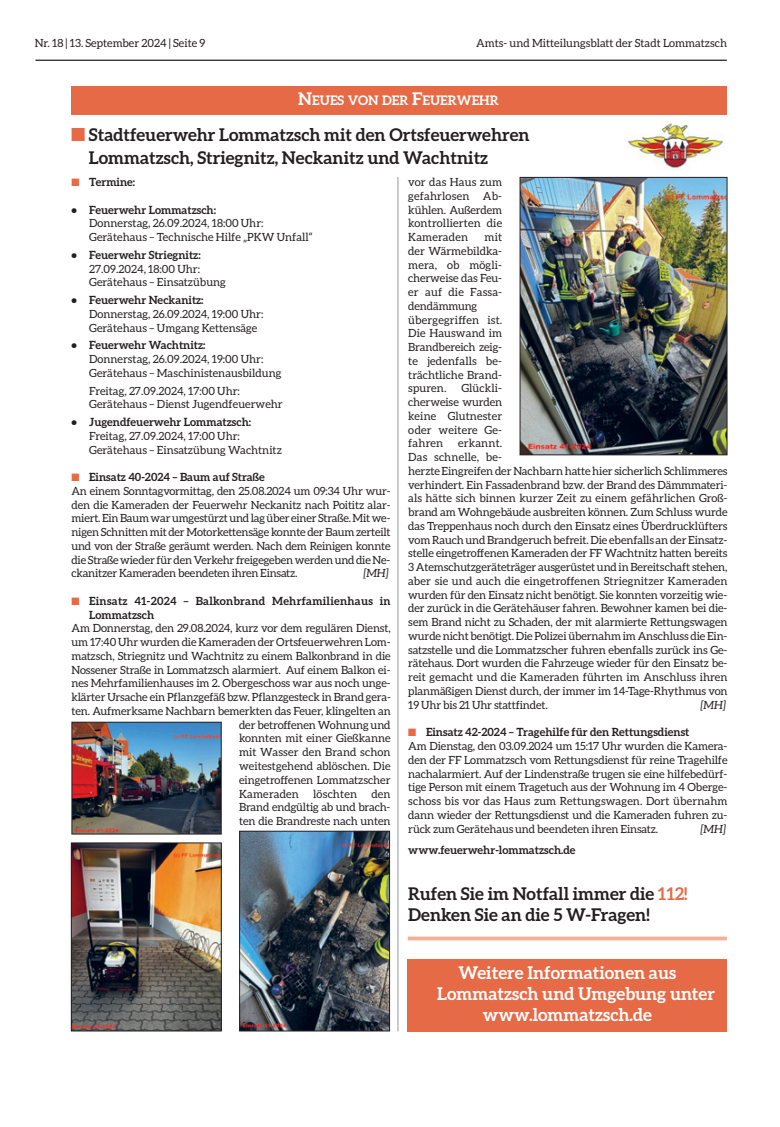
<style>
.page{position:relative;width:780px;height:1127px;background:#fff}
.page>*{position:absolute;margin:0;border:0;box-sizing:border-box;transform-origin:0 0}
.t1{font:700 17.5px/21px "Aleo";color:#231f20}
.t2{font:700 17.5px "Aleo";color:#fff}
.t3{font:700 13.12px "Aleo";color:#fff}
.t4{font:11.25px/13.8px "Aleo";letter-spacing:-.01em;color:#231f20}
.t5{font:700 11.25px "Aleo";color:#231f20}
.t6{font:700 11.25px/13.8px "Aleo";letter-spacing:.025em;color:#231f20}
.t7{font:11.25px "Aleo";letter-spacing:.01em;color:#231f20}
.t8{font:italic 11.25px "Aleo";color:#231f20}
.s1{font-size:17.5px}
.s2{color:#e76a46}
.s3{font-weight:700}
</style>
<div class="page">
<hr style="left:35px;top:60px;width:691px;height:1px;background:#231f20">
<img style="left:73px;top:844px;width:146px;height:185px">
<div style="left:71px;top:842px;width:150px;height:189px;border:1px solid #231f20"></div>
<img style="left:521px;top:179px;width:204px;height:274px">
<div style="left:519px;top:177px;width:208px;height:278px;border:1px solid #231f20"></div>
<img style="left:241px;top:833px;width:147px;height:196px">
<div style="left:239px;top:831px;width:151px;height:200px;border:1px solid #231f20"></div>
<img style="left:74px;top:724px;width:145px;height:108px">
<div style="left:72px;top:722px;width:149px;height:112px;border:1px solid #231f20"></div>
<div style="left:407px;top:959px;width:319px;height:72px;background:#e76a46"></div>
<svg style="left:408px;top:936px;width:318px;height:4px"></svg>
<img style="left:627px;top:123px;width:97px;height:47px">
<div style="left:71px;top:86px;width:655px;height:28px;background:#e76a46"></div>
<hr style="left:397px;top:177px;width:1px;height:854px;background:#939598">
<p class="t4" style="left:35px;top:37px;width:172px">Nr. 18 | 13. September 2024 | Seite 9</p>
<p class="t4" style="left:476px;top:37px;width:252px">Amts- und Mitteilungsblatt der Stadt Lommatzsch</p>
<p class="t3" style="left:298px;top:96px;width:202px"><span class="s1">N</span>EUES VON DER <span class="s1">F</span>EUERWEHR</p>
<h1 class="t1" style="left:89px;top:125px;width:442px;line-height:22.4px;text-indent:-18px"><span class="s2">■</span> Stadtfeuerwehr Lommatzsch mit den Ortsfeuerwehren<br>Lommatzsch, Striegnitz, Neckanitz und Wachtnitz</h1>
<p class="t5" style="left:71px;top:178px;width:65px"><span class="s2">■</span> Termine:</p>
<p class="t5" style="left:71px;top:205px;width:146px">• Feuerwehr Lommatzsch:</p>
<p class="t4" style="left:89px;top:217px;width:225px">Donnerstag, 26.09.2024, 18:00 Uhr:<br>Gerätehaus – Technische Hilfe „PKW Unfall“</p>
<p class="t5" style="left:71px;top:250px;width:131px">• Feuerwehr Striegnitz:</p>
<p class="t4" style="left:89px;top:263px;width:138px">27.09.2024, 18:00 Uhr:<br>Gerätehaus – Einsatzübung</p>
<p class="t5" style="left:71px;top:296px;width:134px">• Feuerwehr Neckanitz:</p>
<p class="t4" style="left:89px;top:308px;width:176px">Donnerstag, 26.09.2024, 19:00 Uhr:<br>Gerätehaus – Umgang Kettensäge</p>
<p class="t5" style="left:71px;top:341px;width:135px">• Feuerwehr Wachtnitz:</p>
<p class="t4" style="left:89px;top:353px;width:194px">Donnerstag, 26.09.2024, 19:00 Uhr:<br>Gerätehaus – Maschinistenausbildung</p>
<p class="t4" style="left:89px;top:385px;width:195px">Freitag, 27.09.2024, 17:00 Uhr:<br>Gerätehaus – Dienst Jugendfeuerwehr</p>
<p class="t5" style="left:71px;top:418px;width:181px">• Jugendfeuerwehr Lommatzsch:</p>
<p class="t4" style="left:89px;top:430px;width:194px">Freitag, 27.09.2024, 17:00 Uhr:<br>Gerätehaus – Einsatzübung Wachtnitz</p>
<p class="t4" style="left:71px;top:471px;width:321px"><span class="s2">■</span> <span class="s3">Einsatz 40-2024 – Baum auf Straße<br></span>An einem Sonntagvormittag, den 25.08.2024 um 09:34 Uhr wur&shy;den die Kameraden der Feuerwehr Neckanitz nach Poititz alar&shy;miert. Ein Baum war umgestürzt und lag über einer Straße. Mit we&shy;nigen Schnitten mit der Motorkettensäge konnte der Baum zerteilt und von der Straße geräumt werden. Nach dem Reinigen konnte die Straße wieder für den Verkehr freigegeben werden und die Ne&shy;ckanitzer Kameraden beendeten ihren Einsatz.</p>
<p class="t8" style="left:363px;top:569px;width:27px">[MH]</p>
<p class="t6" style="left:89px;top:595px;width:303px;text-indent:-18px"><span class="s2">■</span> Einsatz 41-2024 – Balkonbrand Mehrfamilienhaus in<br>Lommatzsch</p>
<p class="t4" style="left:71px;top:622px;width:321px">Am Donnerstag, den 29.08.2024, kurz vor dem regulären Dienst,</p>
<p class="t4" style="left:71px;top:636px;width:320px">um 17:40 Uhr wurden die Kameraden der Ortsfeuerwehren Lom-</p>
<p class="t4" style="left:71px;top:650px;width:321px">matzsch, Striegnitz und Wachtnitz zu einem Balkonbrand in die</p>
<p class="t4" style="left:71px;top:664px;width:320px">Nossener Straße in Lommatzsch alarmiert. Auf einem Balkon ei-</p>
<p class="t4" style="left:71px;top:677px;width:320px">nes Mehrfamilienhauses im 2. Obergeschoss war aus noch unge-</p>
<p class="t4" style="left:71px;top:691px;width:321px">klärter Ursache ein Pflanzgefäß bzw. Pflanzgesteck in Brand gera-</p>
<p class="t4" style="left:71px;top:705px;width:321px">ten. Aufmerksame Nachbarn bemerkten das Feuer, klingelten an</p>
<p class="t4" style="left:239px;top:719px;width:153px">der betroffenen Wohnung und</p>
<p class="t4" style="left:239px;top:732px;width:153px">konnten mit einer Gießkanne</p>
<p class="t7" style="left:239px;top:748px;width:153px">mit Wasser den Brand schon</p>
<p class="t4" style="left:239px;top:760px;width:153px">weitestgehend ablöschen. Die</p>
<p class="t4" style="left:239px;top:774px;width:153px">eingetroffenen Lommatzscher</p>
<p class="t7" style="left:239px;top:789px;width:61px">Kameraden</p>
<p class="t7" style="left:313px;top:789px;width:45px">löschten</p>
<p class="t4" style="left:239px;top:787px;width:153px;text-align:justify;text-indent:132px">den Brand endgültig ab und brach&shy;ten die Brandreste nach unten</p>
<p class="t4" style="left:408px;top:176px;width:95px;text-align:justify">vor das Haus zum gefahrlosen Ab&shy;kühlen. Außerdem kontrollierten die Kameraden</p>
<p class="t4" style="left:408px;top:231px;width:95px;text-indent:76px">mit der Wärmebildka&shy;mera, ob mögli&shy;cherweise das Feu&shy;er auf die Fassa&shy;dendämmung übergegriffen ist.<br>Die Hauswand im<br>Brandbereich zeig&shy;te jedenfalls be&shy;trächtliche Brand&shy;spuren.</p>
<p class="t4" style="left:408px;top:382px;width:95px;text-align:justify;text-indent:53px">Glückli&shy;cherweise wurden keine Glutnester oder weitere Ge&shy;fahren</p>
<p class="t4" style="left:408px;top:437px;width:321px;text-indent:50px">erkannt.<br>Das schnelle, be-<br>herzte Eingreifen der Nachbarn hatte hier sicherlich Schlimmeres verhindert. Ein Fassadenbrand bzw. der Brand des Dämmmateri&shy;als hätte sich binnen kurzer Zeit zu einem gefährlichen Groß&shy;brand am Wohngebäude ausbreiten können. Zum Schluss wurde das Treppenhaus noch durch den Einsatz eines Überdrucklüfters vom Rauch und Brandgeruch befreit. Die ebenfalls an der Einsatz&shy;stelle eingetroffenen Kameraden der FF Wachtnitz hatten bereits 3 Atemschutzgeräteträger ausgerüstet und in Bereitschaft stehen, aber sie und auch die eingetroffenen Striegnitzer Kameraden wurden für den Einsatz nicht benötigt. Sie konnten vorzeitig wie&shy;der zurück in die Gerätehäuser fahren. Bewohner kamen bei die&shy;sem Brand nicht zu Schaden, der mit alarmierte Rettungswagen wurde nicht benötigt. Die Polizei übernahm im Anschluss die Ein&shy;satzstelle und die Lommatzscher fuhren ebenfalls zurück ins Ge&shy;rätehaus. Dort wurden die Fahrzeuge wieder für den Einsatz be&shy;reit gemacht und die Kameraden führten im Anschluss ihren planmäßigen Dienst durch, der immer im 14-Tage-Rhythmus von 19 Uhr bis 21 Uhr stattfindet.</p>
<p class="t8" style="left:700px;top:700px;width:27px">[MH]</p>
<p class="t4" style="left:408px;top:726px;width:321px"><span class="s2">■</span> <span class="s3">Einsatz 42-2024 – Tragehilfe für den Rettungsdienst<br></span>Am Dienstag, den 03.09.2024 um 15:17 Uhr wurden die Kamera&shy;den der FF Lommatzsch vom Rettungsdienst für reine Tragehilfe nachalarmiert. Auf der Lindenstraße trugen sie eine hilfebedürf&shy;tige Person mit einem Tragetuch aus der Wohnung im 4 Oberge&shy;schoss bis vor das Haus zum Rettungswagen. Dort übernahm dann wieder der Rettungsdienst und die Kameraden fuhren zu&shy;rück zum Gerätehaus und beendeten ihren Einsatz.</p>
<p class="t8" style="left:700px;top:824px;width:27px">[MH]</p>
<p class="t5" style="left:408px;top:845px;width:169px">www.feuerwehr-lommatzsch.de</p>
<h1 class="t1" style="left:408px;top:884px;width:281px">Rufen Sie im Notfall immer die <span class="s2">112!<br></span>Denken Sie an die 5 W-Fragen!</h1>
<h1 class="t2" style="left:458px;top:966px;width:219px">Weitere Informationen aus</h1>
<h1 class="t2" style="left:437px;top:987px;width:279px">Lommatzsch und Umgebung unter</h1>
<h1 class="t2" style="left:482px;top:1008px;width:171px">www.lommatzsch.de</h1>
</div>
